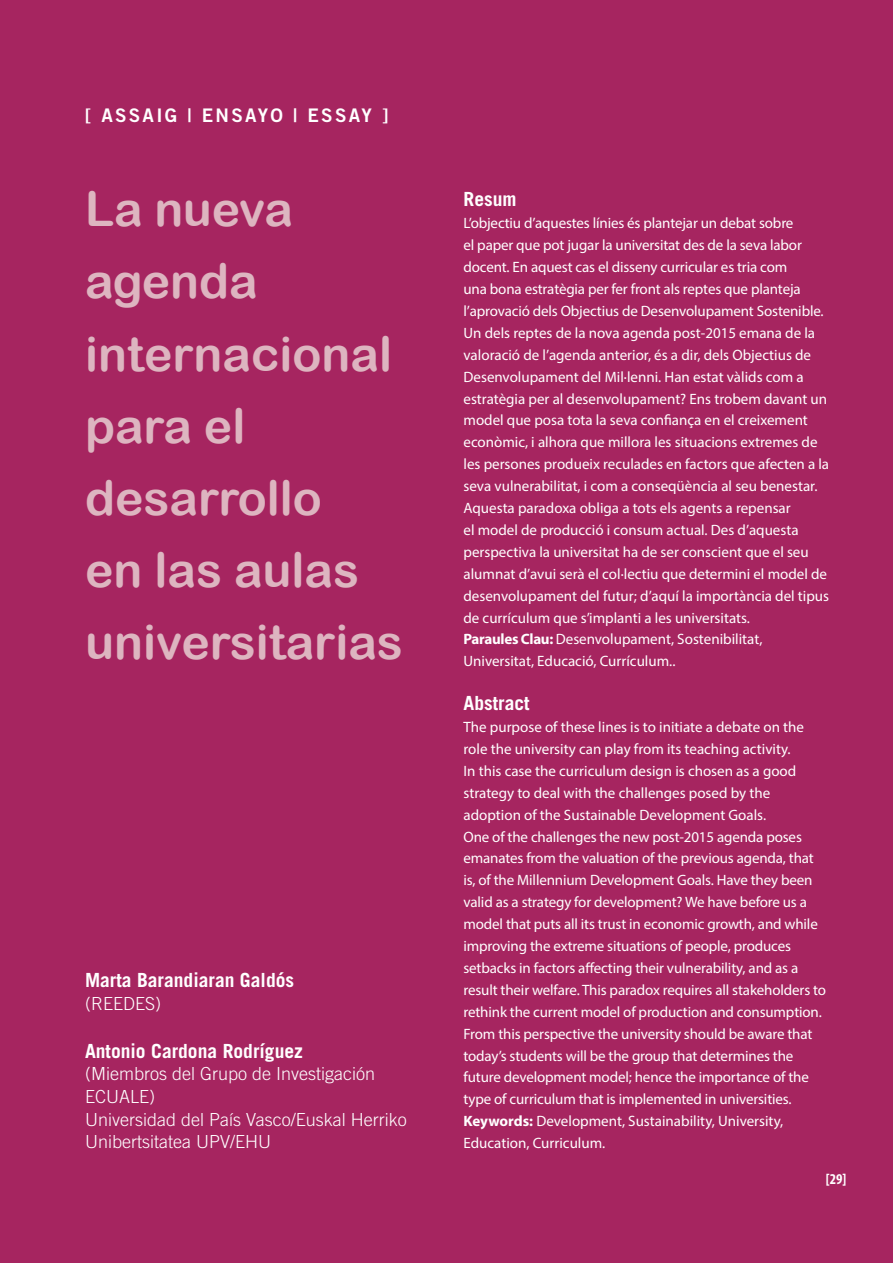
<style>
.page{position:relative;width:893px;height:1263px;background:#a62560}
.page>*{position:absolute;margin:0;border:0;box-sizing:border-box;transform-origin:0 0}
.titulo_articulo{font:48px/72.2px "Arial Rounded MT Bold";color:#ddb5c0}
.autor{font:700 19.5px "Trade Gothic";color:#fff}
.titulos{font:700 19.5px "Trade Gothic";color:#fff}
.resumen{font:18.75px "Trade Gothic Bold Two";letter-spacing:.12em;color:#fff}
.cargo{font:300 18px/22.6px "Trade Gothic";color:#fff}
.texto_corrido{font:15px/21.9px "Myriad Pro";letter-spacing:-.005em;color:#fff}
.titulo_articulo-2{font:700 condensed 15px "Myriad Pro";color:#fff}
.s1{font-weight:700}
</style>
<div class="page">
<p class="resumen" style="left:85px;top:103px;width:305px">[ ASSAIG | ENSAYO | ESSAY ]</p>
<p class="titulo_articulo" style="left:85px;top:173px;width:319px">La nueva agenda internacional para el desarrollo<br>en las aulas universitarias</p>
<p class="autor" style="left:85px;top:968px;width:211px">Marta Barandiaran Galdós</p>
<p class="cargo" style="left:85px;top:992px;width:78px">(REEDES)</p>
<p class="autor" style="left:85px;top:1039px;width:219px">Antonio Cardona Rodríguez</p>
<p class="cargo" style="left:85px;top:1062px;width:292px">(Miembros del Grupo de Investigación<br>ECUALE)</p>
<p class="cargo" style="left:85px;top:1107px;width:323px">Universidad del País Vasco/Euskal Herriko<br>Unibertsitatea UPV/EHU</p>
<p class="titulos" style="left:463px;top:187px;width:55px">Resum</p>
<p class="texto_corrido" style="left:463px;top:212px;width:362px">L’objectiu d’aquestes línies és plantejar un debat sobre<br>el paper que pot jugar la universitat des de la seva labor docent. En aquest cas el disseny curricular es tria com<br>una bona estratègia per fer front als reptes que planteja l’aprovació dels Objectius de Desenvolupament Sostenible.</p>
<p class="texto_corrido" style="left:463px;top:322px;width:367px">Un dels reptes de la nova agenda post-2015 emana de la valoració de l’agenda anterior, és a dir, dels Objectius de Desenvolupament del Mil·lenni. Han estat vàlids com a estratègia per al desenvolupament? Ens trobem davant un model que posa tota la seva confiança en el creixement econòmic, i alhora que millora les situacions extremes de les persones produeix reculades en factors que afecten a la seva vulnerabilitat, i com a conseqüència al seu benestar.<br>Aquesta paradoxa obliga a tots els agents a repensar<br>el model de producció i consum actual. Des d’aquesta perspectiva la universitat ha de ser conscient que el seu alumnat d’avui serà el col·lectiu que determini el model de desenvolupament del futur; d’aquí la importància del tipus de currículum que s’implanti a les universitats.</p>
<p class="texto_corrido" style="left:463px;top:628px;width:300px"><span class="s1">Paraules Clau:</span> Desenvolupament, Sostenibilitat,<br>Universitat, Educació, Currículum..</p>
<p class="titulos" style="left:463px;top:691px;width:68px">Abstract</p>
<p class="texto_corrido" style="left:463px;top:716px;width:342px">The purpose of these lines is to initiate a debate on the role the university can play from its teaching activity.<br>In this case the curriculum design is chosen as a good strategy to deal with the challenges posed by the adoption of the Sustainable Development Goals.</p>
<p class="texto_corrido" style="left:463px;top:825px;width:364px">One of the challenges the new post-2015 agenda poses emanates from the valuation of the previous agenda, that is, of the Millennium Development Goals. Have they been valid as a strategy for development? We have before us a model that puts all its trust in economic growth, and while improving the extreme situations of people, produces setbacks in factors affecting their vulnerability, and as a result their welfare. This paradox requires all stakeholders to rethink the current model of production and consumption.<br>From this perspective the university should be aware that today’s students will be the group that determines the future development model; hence the importance of the type of curriculum that is implemented in universities.</p>
<p class="texto_corrido" style="left:463px;top:1110px;width:321px"><span class="s1">Keywords:</span> Development, Sustainability, University,<br>Education, Curriculum.</p>
<p class="titulo_articulo-2" style="left:826px;top:1170px;width:22px">[29]</p>
</div>
